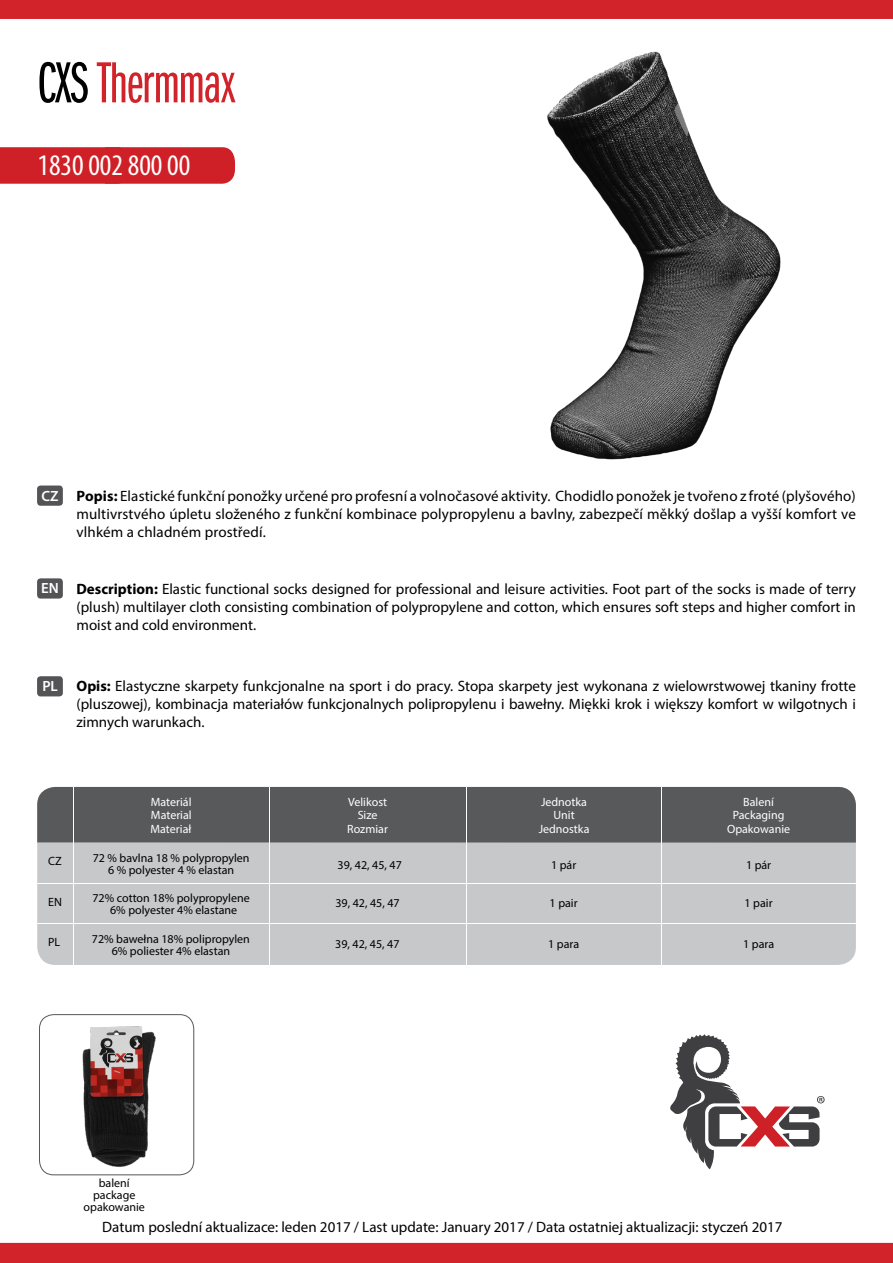
<style>
.page{position:relative;width:893px;height:1263px;background:#fff}
.page>*{position:absolute;margin:0;border:0;box-sizing:border-box;transform-origin:0 0}
.t1{font:60px "Franklin Got Itc DOT Boo Ext Com";letter-spacing:-.01em;color:#d2232a}
.t2{font:condensed 30px "Myriad Pro";color:#fff}
.t3{font:15px/18px "Myriad Pro";color:#000;text-align:justify}
.t4{font:600 14.85px "Myriad Pro";color:#fff}
.t5{font:12px/12px "Myriad Pro";color:#000;text-align:center}
.t6{font:12px "Myriad Pro";color:#fff}
.s1{color:#000}
.s2{font-weight:700}
</style>
<div class="page">
<div style="left:0;top:147px;width:235px;height:37px;background:#cf2027"></div>
<img style="left:547px;top:51px;width:234px;height:409px">
<svg style="left:670px;top:1034px;width:155px;height:135px"></svg>
<div style="left:37px;top:485px;width:26px;height:21px;background:#545456;border-radius:3px"></div>
<div style="left:37px;top:578px;width:26px;height:21px;background:#545456;border-radius:3px"></div>
<div style="left:37px;top:676px;width:26px;height:20px;background:#545456;border-radius:3px"></div>
<div style="left:0;top:0;width:893px;height:19px;background:#d2232a"></div>
<div style="left:0;top:1243px;width:893px;height:20px;background:#d2232a"></div>
<img style="left:48px;top:1016px;width:108px;height:159px">
<div style="left:39px;top:1014px;width:155px;height:161px;border:1px solid #58595b;border-radius:14px"></div>
<div style="left:37px;top:787px;width:819px;height:178px;background:#c7c8ca;border-radius:18px"></div>
<div style="left:37px;top:787px;width:819px;height:55px;background:#58595b"></div>
<hr style="left:37px;top:923px;width:819px;height:1px;background:#fff">
<hr style="left:37px;top:883px;width:819px;height:1px;background:#fff">
<hr style="left:73px;top:787px;width:1px;height:178px;background:#fff">
<hr style="left:661px;top:787px;width:1px;height:178px;background:#fff">
<hr style="left:466px;top:787px;width:1px;height:178px;background:#fff">
<hr style="left:269px;top:787px;width:1px;height:178px;background:#fff">
<h1 class="t1" style="left:37px;top:51px;width:200px"><span class="s1">CXS</span> Thermmax</h1>
<h2 class="t2" style="left:38px;top:147px;width:154px">1830 002 800 00</h2>
<p class="t4" style="left:42px;top:486px;width:19px">CZ</p>
<p class="t4" style="left:41px;top:579px;width:19px">EN</p>
<p class="t3" style="left:77px;top:486px;width:781px"><span class="s2">Popis:</span> Elastické funkční ponožky určené pro profesní a volnočasové aktivity. Chodidlo ponožek je tvořeno z froté (plyšového) multivrstvého úpletu složeného z funkční kombinace polypropylenu a bavlny, zabezpečí měkký došlap a vyšší komfort ve vlhkém a chladném prostředí.</p>
<p class="t3" style="left:77px;top:579px;width:781px"><span class="s2">Description:</span> Elastic functional socks designed for professional and leisure activities. Foot part of the socks is made of terry (plush) multilayer cloth consisting combination of polypropylene and cotton, which ensures soft steps and higher comfort in moist and cold environment.</p>
<p class="t4" style="left:42px;top:677px;width:17px">PL</p>
<p class="t3" style="left:77px;top:677px;width:781px"><span class="s2">Opis:</span> Elastyczne skarpety funkcjonalne na sport i do pracy. Stopa skarpety jest wykonana z wielowrstwowej tkaniny frotte (pluszowej), kombinacja materiałów funkcjonalnych polipropylenu i bawełny. Miękki krok i większy komfort w wilgotnych i zimnych warunkach.</p>
<p class="t6" style="left:151px;top:794px;width:42px">Materiál</p>
<p class="t6" style="left:151px;top:821px;width:42px">Materiał</p>
<p class="t6" style="left:151px;top:808px;width:42px">Material</p>
<p class="t6" style="left:348px;top:794px;width:40px">Velikost</p>
<p class="t6" style="left:347px;top:821px;width:42px">Rozmiar</p>
<p class="t6" style="left:358px;top:808px;width:21px">Size</p>
<p class="t6" style="left:541px;top:794px;width:48px">Jednotka</p>
<p class="t6" style="left:539px;top:821px;width:52px">Jednostka</p>
<p class="t6" style="left:553px;top:808px;width:23px">Unit</p>
<p class="t6" style="left:743px;top:794px;width:32px">Balení</p>
<p class="t6" style="left:727px;top:821px;width:65px">Opakowanie</p>
<p class="t6" style="left:733px;top:808px;width:53px">Packaging</p>
<p class="t5" style="left:48px;top:855px;width:15px">CZ</p>
<p class="t5" style="left:93px;top:851px;width:158px">72 % bavlna 18 % polypropylen<br>6 % polyester 4 % elastan</p>
<p class="t5" style="left:746px;top:859px;width:27px">1 pár</p>
<p class="t5" style="left:551px;top:859px;width:27px">1 pár</p>
<p class="t5" style="left:338px;top:859px;width:66px">39, 42, 45, 47</p>
<p class="t5" style="left:48px;top:896px;width:15px">EN</p>
<p class="t5" style="left:92px;top:892px;width:159px">72% cotton 18% polypropylene<br>6% polyester 4% elastane</p>
<p class="t5" style="left:335px;top:897px;width:66px">39, 42, 45, 47</p>
<p class="t5" style="left:550px;top:897px;width:30px">1 pair</p>
<p class="t5" style="left:745px;top:897px;width:30px">1 pair</p>
<p class="t5" style="left:48px;top:936px;width:14px">PL</p>
<p class="t5" style="left:92px;top:932px;width:160px">72% bawełna 18% polipropylen<br>6% poliester 4% elastan</p>
<p class="t5" style="left:335px;top:938px;width:66px">39, 42, 45, 47</p>
<p class="t5" style="left:548px;top:938px;width:32px">1 para</p>
<p class="t5" style="left:743px;top:938px;width:32px">1 para</p>
<p class="t5" style="left:84px;top:1177px;width:63px">balení package opakowanie</p>
<p class="t3" style="left:102px;top:1218px;width:682px">Datum poslední aktualizace: leden 2017 / Last update: January 2017 / Data ostatniej aktualizacji: styczeń 2017</p>
</div>
